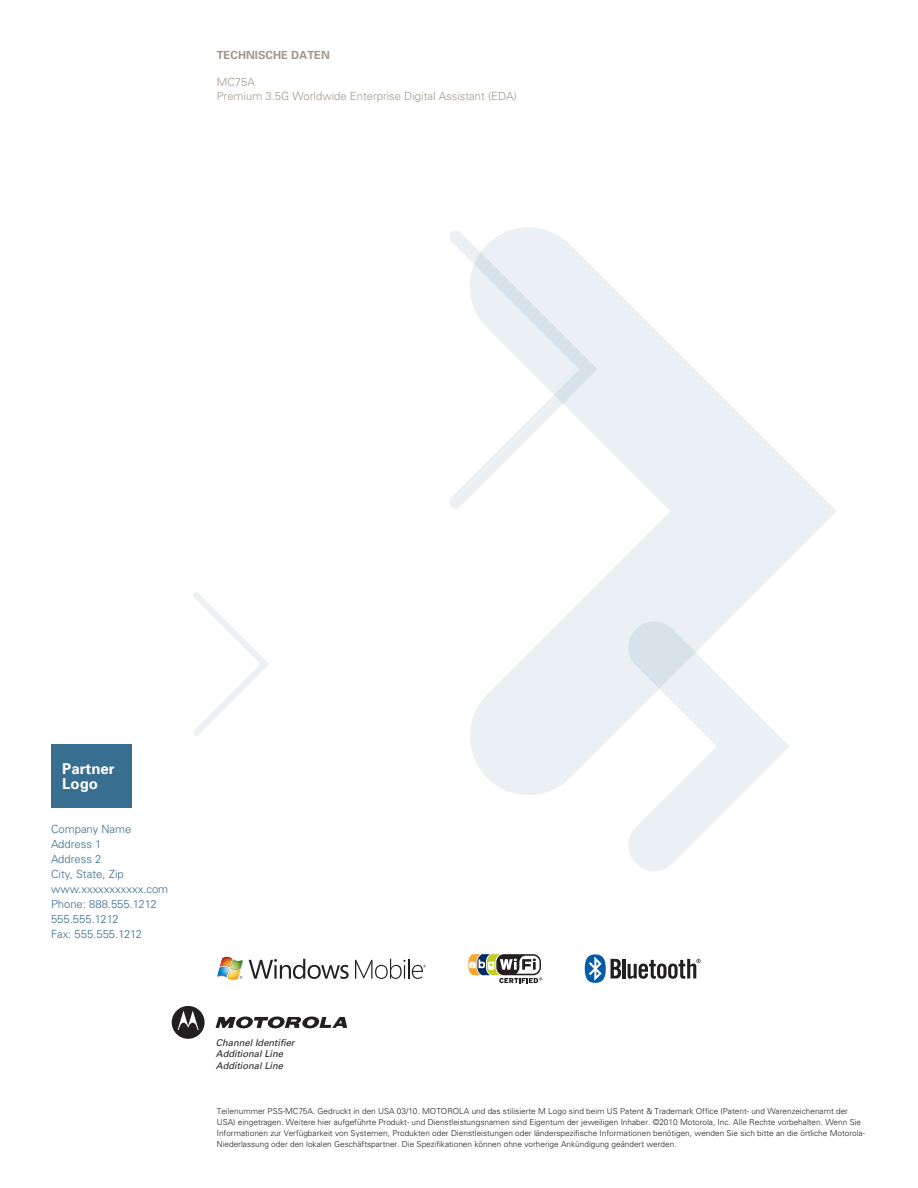
<style>
.page{position:relative;width:918px;height:1188px;background:#fff}
.page>*{position:absolute;margin:0;border:0;box-sizing:border-box;transform-origin:0 0}
.t1{font:700 15px/15px "Univers 65";color:#fff}
.t2{font:300 11.25px/15px "Univers";color:#386e8f}
.t3{font:300 11.25px/13.5px "Univers";color:#a1988a}
.t4{font:700 11.25px "Univers 65";color:#a1988a}
.t5{font:italic 9.3px/11.2px "Univers";color:#231f20}
.t6{font:300 8.25px/11.2px "Univers";color:#231f20}
</style>
<div class="page">
<svg style="left:470px;top:227px;width:367px;height:568px"></svg>
<svg style="left:193px;top:592px;width:76px;height:144px"></svg>
<svg style="left:627px;top:620px;width:163px;height:251px"></svg>
<svg style="left:449px;top:229px;width:148px;height:280px"></svg>
<hr style="left:622px;top:959px;width:4px;height:19px;background:#231f20">
<svg style="left:585px;top:954px;width:36px;height:29px"></svg>
<svg style="left:628px;top:959px;width:73px;height:20px"></svg>
<svg style="left:355px;top:959px;width:51px;height:20px"></svg>
<hr style="left:408px;top:959px;width:2px;height:20px;background:#231f20">
<svg style="left:412px;top:965px;width:14px;height:14px"></svg>
<svg style="left:217px;top:957px;width:132px;height:24px"></svg>
<svg style="left:468px;top:954px;width:74px;height:29px"></svg>
<div style="left:51px;top:745px;width:80px;height:63px;background:#386e8f"></div>
<svg style="left:172px;top:1006px;width:33px;height:33px"></svg>
<svg style="left:216px;top:1017px;width:131px;height:12px"></svg>
<h2 class="t4" style="left:217px;top:48px;width:115px">TECHNISCHE DATEN</h2>
<h2 class="t3" style="left:217px;top:76px;width:302px">MC75A<br>Premium 3.5G Worldwide Enterprise Digital Assistant (EDA)</h2>
<h1 class="t1" style="left:62px;top:761px;width:54px">Partner<br>Logo</h1>
<h2 class="t2" style="left:51px;top:821px;width:119px">Company Name<br>Address 1<br>Address 2<br>City, State, Zip www.xxxxxxxxxxx.com<br>Phone: 888.555.1212<br>555.555.1212<br>Fax: 555.555.1212</h2>
<p class="t5" style="left:216px;top:1037px;width:80px">Channel Identifier<br>Additional Line<br>Additional Line</p>
<p class="t6" style="left:217px;top:1105px;width:650px">Teilenummer PSS-MC75A. Gedruckt in den USA 03/10. MOTOROLA und das stilisierte M Logo sind beim US Patent &amp; Trademark Office (Patent- und Warenzeichenamt der USA) eingetragen. Weitere hier aufgeführte Produkt- und Dienstleistungsnamen sind Eigentum der jeweiligen Inhaber. ©2010 Motorola, Inc. Alle Rechte vorbehalten. Wenn Sie Informationen zur Verfügbarkeit von Systemen, Produkten oder Dienstleistungen oder länderspezifische Informationen benötigen, wenden Sie sich bitte an die örtliche Motorola-Niederlassung oder den lokalen Geschäftspartner. Die Spezifikationen können ohne vorherige Ankündigung geändert werden.</p>
</div>
